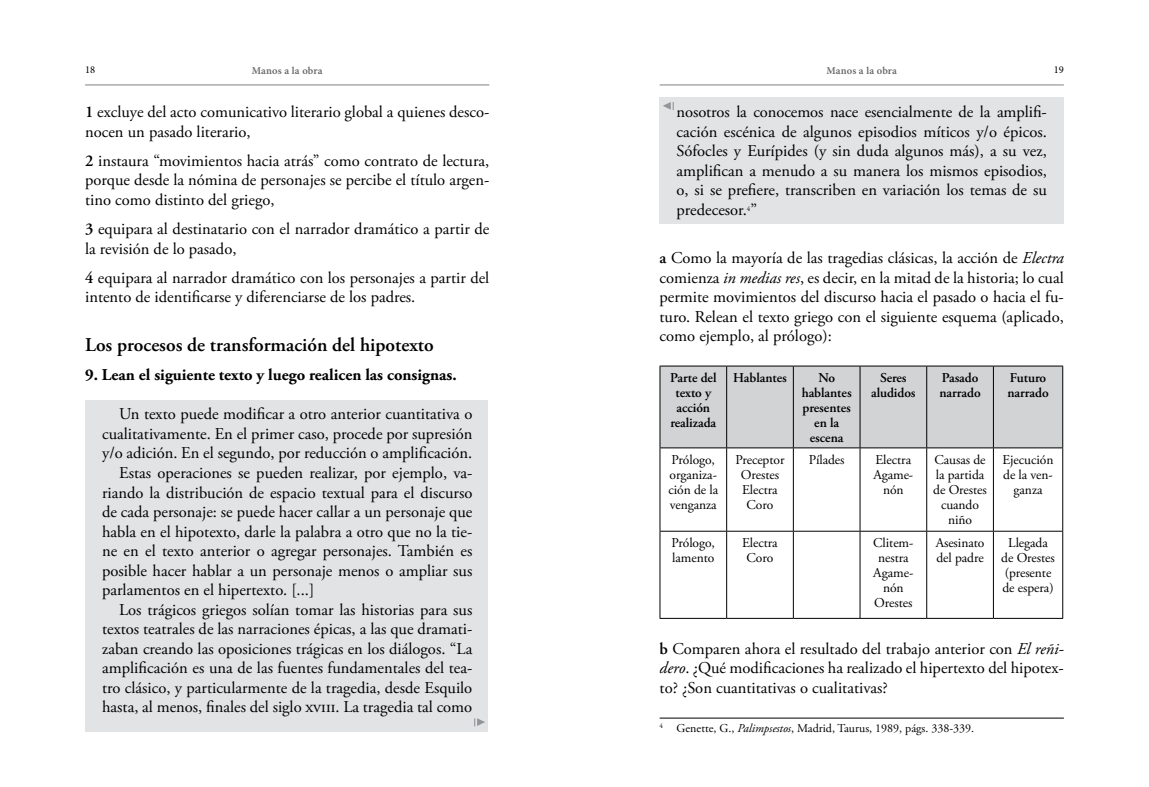
<style>
.page{position:relative;width:1149px;height:787px;background:#fff}
.page>*{position:absolute;margin:0;border:0;box-sizing:border-box;transform-origin:0 0}
.t1{font:600 19.5px "Adobe Garamond Pro";color:#000}
.t2{font:16.5px/19.5px "Adobe Garamond Pro";color:#000;text-align:justify}
.t3{font:700 16.5px "Adobe Garamond Pro";color:#000}
.t4{font:13.5px/15px "Adobe Garamond Pro";letter-spacing:-.005em;color:#000;text-align:center}
.t5{font:600 13.5px/15px "Adobe Garamond Pro";letter-spacing:-.005em;color:#000;text-align:center}
.t6{font:12px "Adobe Garamond Pro";color:#000}
.t7{font:600 10.5px "Minion Pro";letter-spacing:.01em;color:#636466}
.t8{font:10.5px "Minion Pro";color:#000}
.t9{font:7.05px "Adobe Garamond Pro";color:#000}
.s1{font-weight:600}
.s2{font-style:italic}
</style>
<div class="page">
<hr style="left:659px;top:85px;width:404px;height:1px;background:#808285">
<hr style="left:85px;top:85px;width:404px;height:1px;background:#808285">
<div style="left:659px;top:98px;width:404px;height:126px;background:#e2e3e4"></div>
<div style="left:85px;top:400px;width:403px;height:331px;background:#e2e3e4"></div>
<div style="left:660px;top:367px;width:401px;height:80px;background:#d1d3d4"></div>
<hr style="left:659px;top:366px;width:67px;height:1px;background:#000">
<hr style="left:659px;top:366px;width:1px;height:81px;background:#000">
<hr style="left:726px;top:366px;width:67px;height:1px;background:#000">
<hr style="left:726px;top:366px;width:1px;height:81px;background:#000">
<hr style="left:793px;top:366px;width:66px;height:1px;background:#000">
<hr style="left:792px;top:366px;width:1px;height:81px;background:#000">
<hr style="left:859px;top:366px;width:67px;height:1px;background:#000">
<hr style="left:859px;top:366px;width:1px;height:81px;background:#000">
<hr style="left:926px;top:366px;width:67px;height:1px;background:#000">
<hr style="left:926px;top:366px;width:1px;height:81px;background:#000">
<hr style="left:993px;top:366px;width:69px;height:1px;background:#000">
<hr style="left:992px;top:366px;width:1px;height:81px;background:#000">
<hr style="left:1061px;top:366px;width:1px;height:81px;background:#000">
<hr style="left:659px;top:447px;width:67px;height:1px;background:#000">
<hr style="left:659px;top:448px;width:1px;height:83px;background:#000">
<hr style="left:726px;top:447px;width:67px;height:1px;background:#000">
<hr style="left:726px;top:448px;width:1px;height:83px;background:#000">
<hr style="left:793px;top:447px;width:66px;height:1px;background:#000">
<hr style="left:792px;top:448px;width:1px;height:83px;background:#000">
<hr style="left:859px;top:447px;width:67px;height:1px;background:#000">
<hr style="left:859px;top:448px;width:1px;height:83px;background:#000">
<hr style="left:926px;top:447px;width:67px;height:1px;background:#000">
<hr style="left:926px;top:448px;width:1px;height:83px;background:#000">
<hr style="left:993px;top:447px;width:69px;height:1px;background:#000">
<hr style="left:992px;top:448px;width:1px;height:83px;background:#000">
<hr style="left:1061px;top:448px;width:1px;height:83px;background:#000">
<hr style="left:659px;top:531px;width:67px;height:1px;background:#000">
<hr style="left:659px;top:531px;width:1px;height:87px;background:#000">
<hr style="left:726px;top:531px;width:67px;height:1px;background:#000">
<hr style="left:726px;top:531px;width:1px;height:87px;background:#000">
<hr style="left:793px;top:531px;width:66px;height:1px;background:#000">
<hr style="left:792px;top:531px;width:1px;height:87px;background:#000">
<hr style="left:859px;top:531px;width:67px;height:1px;background:#000">
<hr style="left:859px;top:531px;width:1px;height:87px;background:#000">
<hr style="left:926px;top:531px;width:67px;height:1px;background:#000">
<hr style="left:926px;top:531px;width:1px;height:87px;background:#000">
<hr style="left:993px;top:531px;width:69px;height:1px;background:#000">
<hr style="left:992px;top:531px;width:1px;height:87px;background:#000">
<hr style="left:1061px;top:531px;width:1px;height:87px;background:#000">
<hr style="left:659px;top:618px;width:67px;height:1px;background:#000">
<hr style="left:726px;top:618px;width:67px;height:1px;background:#000">
<hr style="left:793px;top:618px;width:66px;height:1px;background:#000">
<hr style="left:859px;top:618px;width:67px;height:1px;background:#000">
<hr style="left:926px;top:618px;width:67px;height:1px;background:#000">
<hr style="left:993px;top:618px;width:69px;height:1px;background:#000">
<hr style="left:659px;top:717px;width:404px;height:1px;background:#000">
<svg style="left:474px;top:718px;width:11px;height:8px"></svg>
<svg style="left:663px;top:102px;width:10px;height:8px"></svg>
<p class="t8" style="left:85px;top:63px;width:12px">18</p>
<p class="t7" style="left:252px;top:63px;width:72px">Manos a la obra</p>
<p class="t7" style="left:826px;top:63px;width:72px">Manos a la obra</p>
<p class="t8" style="left:1053px;top:63px;width:12px">19</p>
<p class="t2" style="left:85px;top:103px;width:405px"><span class="s1">1</span> excluye del acto comunicativo literario global a quienes desco&shy;nocen un pasado literario,</p>
<p class="t2" style="left:85px;top:151px;width:405px"><span class="s1">2</span> instaura “movimientos hacia atrás” como contrato de lectura, porque desde la nómina de personajes se percibe el título argen&shy;tino como distinto del griego,</p>
<p class="t2" style="left:85px;top:220px;width:405px"><span class="s1">3</span> equipara al destinatario con el narrador dramático a partir de la revisión de lo pasado,</p>
<p class="t2" style="left:85px;top:268px;width:405px"><span class="s1">4</span> equipara al narrador dramático con los personajes a partir del intento de identificarse y diferenciarse de los padres.</p>
<p class="t1" style="left:85px;top:334px;width:350px">Los procesos de transformación del hipotexto</p>
<p class="t3" style="left:85px;top:365px;width:373px">9. Lean el siguiente texto y luego realicen las consignas.</p>
<p class="t2" style="left:119px;top:405px;width:354px">Un texto puede modificar a otro anterior cuantitativa o</p>
<p class="t2" style="left:102px;top:424px;width:371px">cualitativamente. En el primer caso, procede por supresión</p>
<p class="t2" style="left:102px;top:444px;width:371px">y/o adición. En el segundo, por reducción o amplificación.</p>
<p class="t2" style="left:119px;top:463px;width:354px">Estas operaciones se pueden realizar, por ejemplo, va-</p>
<p class="t2" style="left:102px;top:483px;width:371px">riando la distribución de espacio textual para el discurso</p>
<p class="t2" style="left:102px;top:502px;width:371px">de cada personaje: se puede hacer callar a un personaje que</p>
<p class="t2" style="left:102px;top:522px;width:371px">habla en el hipotexto, darle la palabra a otro que no la tie-</p>
<p class="t2" style="left:102px;top:541px;width:371px">ne en el texto anterior o agregar personajes. También es</p>
<p class="t2" style="left:102px;top:561px;width:371px">posible hacer hablar a un personaje menos o ampliar sus</p>
<p class="t2" style="left:102px;top:580px;width:214px">parlamentos en el hipertexto. [...]</p>
<p class="t2" style="left:119px;top:600px;width:354px">Los trágicos griegos solían tomar las historias para sus</p>
<p class="t2" style="left:102px;top:619px;width:371px">textos teatrales de las narraciones épicas, a las que dramati-</p>
<p class="t2" style="left:102px;top:639px;width:371px">zaban creando las oposiciones trágicas en los diálogos. “La</p>
<p class="t2" style="left:102px;top:658px;width:371px">amplificación es una de las fuentes fundamentales del tea-</p>
<p class="t2" style="left:102px;top:678px;width:371px">tro clásico, y particularmente de la tragedia, desde Esquilo</p>
<p class="t2" style="left:102px;top:697px;width:371px">hasta, al menos, finales del siglo xviii. La tragedia tal como</p>
<p class="t2" style="left:676px;top:103px;width:371px">nosotros la conocemos nace esencialmente de la amplifi&shy;cación escénica de algunos episodios míticos y/o épicos.<br>Sófocles y Eurípides (y sin duda algunos más), a su vez, amplifican a menudo a su manera los mismos episodios, o, si se prefiere, transcriben en variación los temas de su predecesor. ”</p>
<p class="t9" style="left:746px;top:204px;width:5px">4</p>
<p class="t2" style="left:659px;top:249px;width:405px"><span class="s1">a</span> Como la mayoría de las tragedias clásicas, la acción de <span class="s2">Electra </span>comienza <span class="s2">in medias res</span>, es decir, en la mitad de la historia; lo cual permite movimientos del discurso hacia el pasado o hacia el fu&shy;turo. Relean el texto griego con el siguiente esquema (aplicado, como ejemplo, al prólogo):</p>
<p class="t5" style="left:670px;top:370px;width:48px">Parte del texto y acción realizada</p>
<p class="t5" style="left:733px;top:370px;width:55px">Hablantes</p>
<p class="t5" style="left:801px;top:370px;width:51px">No hablantes presentes en la escena</p>
<p class="t5" style="left:870px;top:370px;width:46px">Seres aludidos</p>
<p class="t5" style="left:939px;top:370px;width:43px;text-align:left">Pasado narrado</p>
<p class="t5" style="left:1007px;top:370px;width:43px;text-align:left">Futuro narrado</p>
<p class="t4" style="left:668px;top:452px;width:51px;text-align:left">Prólogo, organiza&shy;ción de la venganza</p>
<p class="t4" style="left:735px;top:452px;width:50px">Preceptor<br>Orestes<br>Electra<br>Coro</p>
<p class="t4" style="left:808px;top:452px;width:37px">Pílades</p>
<p class="t4" style="left:873px;top:452px;width:41px">Electra<br>Agame&shy;nón</p>
<p class="t4" style="left:932px;top:452px;width:55px">Causas de la partida de Orestes cuando niño</p>
<p class="t4" style="left:1002px;top:452px;width:52px">Ejecución de la ven&shy;ganza</p>
<p class="t4" style="left:671px;top:535px;width:45px;text-align:left">Prólogo, lamento</p>
<p class="t4" style="left:742px;top:535px;width:37px">Electra<br>Coro</p>
<p class="t4" style="left:873px;top:535px;width:42px">Clitem&shy;nestra<br>Agame&shy;nón<br>Orestes</p>
<p class="t4" style="left:935px;top:535px;width:50px;text-align:left">Asesinato del padre</p>
<p class="t4" style="left:1000px;top:535px;width:55px">Llegada de Orestes (presente de espera)</p>
<p class="t2" style="left:659px;top:639px;width:405px"><span class="s1">b</span> Comparen ahora el resultado del trabajo anterior con <span class="s2">El reñi&shy;dero</span>. ¿Qué modificaciones ha realizado el hipertexto del hipotex&shy;to? ¿Son cuantitativas o cualitativas?</p>
<p class="t6" style="left:659px;top:720px;width:316px"><sup>4</sup> Genette, G., <span class="s2">Palimpsestos</span>, Madrid, Taurus, 1989, págs. 338-339.</p>
</div>
